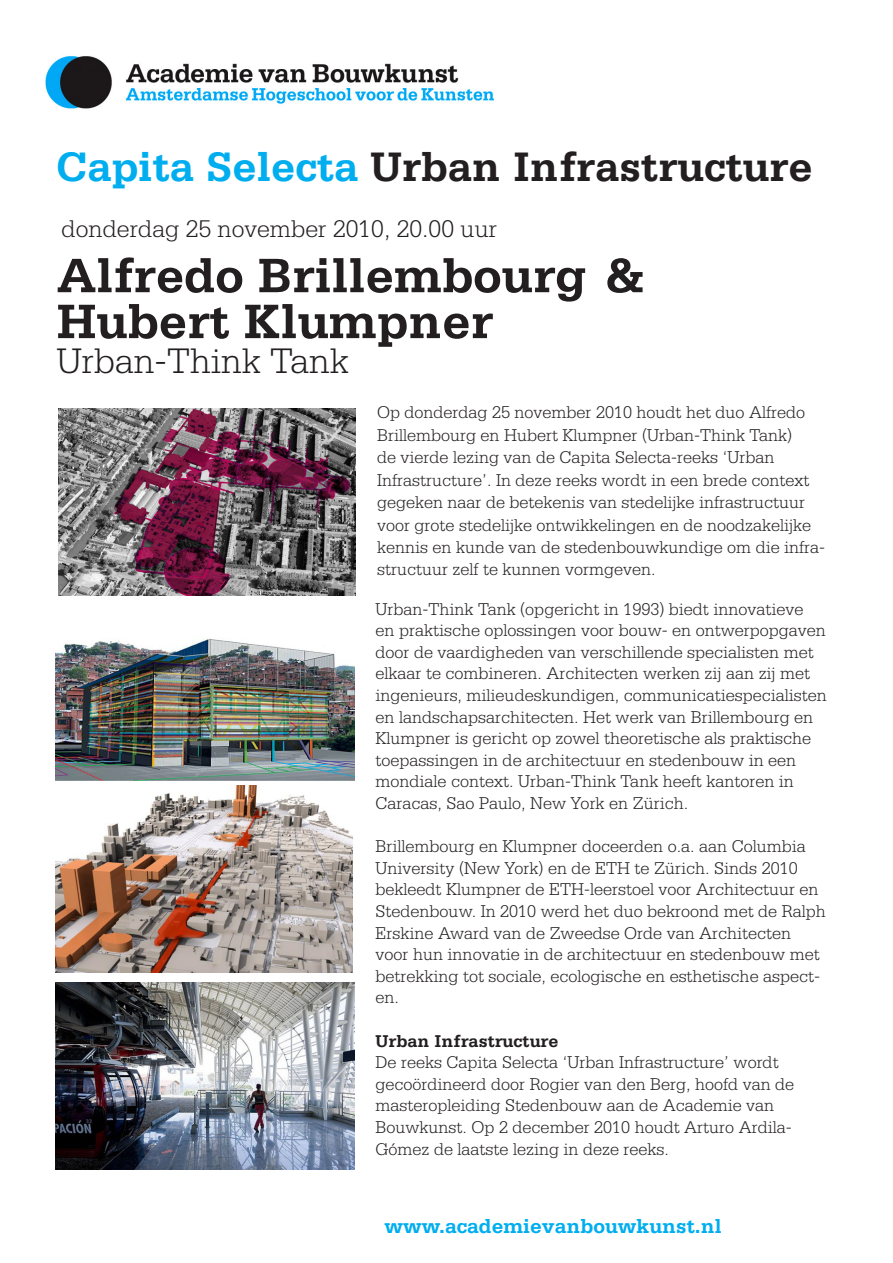
<style>
.page{position:relative;width:893px;height:1263px;background:#fff}
.page>*{position:absolute;margin:0;border:0;box-sizing:border-box;transform-origin:0 0}
.t1{font:700 51px "Serifa Std";color:#231f20}
.t2{font:700 43.5px "Serifa Std";color:#231f20}
.t3{font:300 37.5px "Serifa Std";color:#231f20}
.t4{font:300 25.5px "Serifa Std";color:#231f20}
.t5{font:700 21px "Serifa Std";color:#00aeef}
.Style_1_Eflyer{font:300 18px/21.6px "Serifa Std";color:#231f20}
.s1{color:#00aeef}
.s2{font-weight:700}
</style>
<div class="page">
<img style="left:45px;top:56px;width:449px;height:53px">
<img style="left:55px;top:595px;width:299px;height:185px">
<img style="left:55px;top:982px;width:299px;height:187px">
<img style="left:55px;top:785px;width:298px;height:187px">
<img style="left:58px;top:408px;width:298px;height:187px">
<p class="t2" style="left:56px;top:141px;width:758px"><span class="s1">Capita Selecta</span> Urban Infrastructure</p>
<p class="t4" style="left:62px;top:214px;width:437px">donderdag 25 november 2010, 20.00 uur</p>
<p class="t1" style="left:57px;top:246px;width:590px">Alfredo Brillembourg &amp;</p>
<p class="t1" style="left:57px;top:291px;width:438px">Hubert Klumpner</p>
<p class="t3" style="left:57px;top:340px;width:294px">Urban-Think Tank</p>
<p class="Style_1_Eflyer" style="left:377px;top:402px;width:430px">Op donderdag 25 november 2010 houdt het duo Alfredo</p>
<p class="Style_1_Eflyer" style="left:377px;top:424px;width:450px;line-height:22.5px">Brillembourg en Hubert Klumpner (Urban-Think Tank)<br>de vierde lezing van de Capita Selecta-reeks ‘Urban Infrastructure’. In deze reeks wordt in een brede context gegeken naar de betekenis van stedelijke infrastructuur voor grote stedelijke ontwikkelingen en de noodzakelijke kennis en kunde van de stedenbouwkundige om die infra&shy;structuur zelf te kunnen vormgeven.</p>
<p class="Style_1_Eflyer" style="left:376px;top:598px;width:453px">Urban-Think Tank (opgericht in 1993) biedt innovatieve en praktische oplossingen voor bouw- en ontwerpopgaven door de vaardigheden van verschillende specialisten met elkaar te combineren. Architecten werken zij aan zij met ingenieurs, milieudeskundigen, communicatiespecialisten en landschapsarchitecten. Het werk van Brillembourg en Klumpner is gericht op zowel theoretische als praktische toepassingen in de architectuur en stedenbouw in een mondiale context. Urban-Think Tank heeft kantoren in Caracas, Sao Paulo, New York en Zürich.</p>
<p class="Style_1_Eflyer" style="left:376px;top:836px;width:452px">Brillembourg en Klumpner doceerden o.a. aan Columbia University (New York) en de ETH te Zürich. Sinds 2010 bekleedt Klumpner de ETH-leerstoel voor Architectuur en Stedenbouw. In 2010 werd het duo bekroond met de Ralph Erskine Award van de Zweedse Orde van Architecten voor hun innovatie in de architectuur en stedenbouw met betrekking tot sociale, ecologische en esthetische aspect&shy;en.</p>
<p class="Style_1_Eflyer" style="left:376px;top:1030px;width:420px"><span class="s2">Urban Infrastructure<br></span>De reeks Capita Selecta ‘Urban Infrastructure’ wordt gecoördineerd door Rogier van den Berg, hoofd van de masteropleiding Stedenbouw aan de Academie van Bouwkunst. Op 2 december 2010 houdt Arturo Ardila-Gómez de laatste lezing in deze reeks.</p>
<p class="t5" style="left:384px;top:1213px;width:339px">www.academievanbouwkunst.nl</p>
</div>
